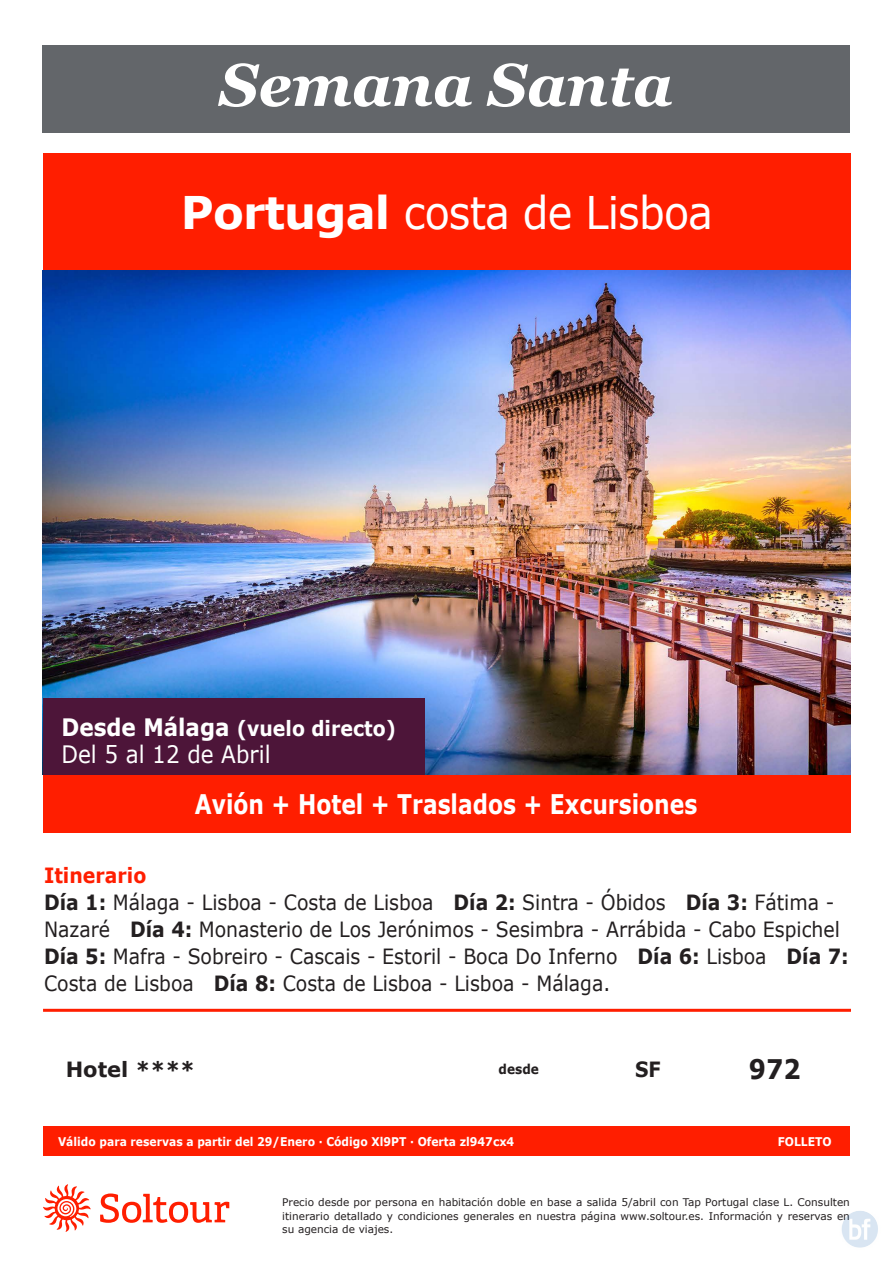
<style>
.page{position:relative;width:893px;height:1263px;background:#fff}
.page>*{position:absolute;margin:0;border:0;box-sizing:border-box;transform-origin:0 0}
.t1{font:italic 700 60px "Georgia";color:#fff}
.t2{font:45px "Verdana";letter-spacing:-.02em;color:#fff;scale:.92 1}
.t3{font:700 27px "Verdana";color:#fff;scale:.81 1}
.t4{font:700 27px "Verdana";color:#231f20;scale:.9 1}
.t5{font:24px "Verdana";color:#fff;scale:.9 1}
.t6{font:21px/27px "Verdana";color:#231f20;scale:.9 1}
.t7{font:700 21px "Verdana";color:#fff;scale:.9 1}
.t8{font:700 21px "Verdana";color:#231f20}
.t9{font:700 21px "Verdana";color:#231f20;scale:.9 1}
.t10{font:700 13.5px "Verdana";color:#231f20;scale:.9 1}
.t11{font:700 12px "Verdana";color:#fff;scale:.9 1}
.t12{font:10.5px/13.5px "Verdana";color:#231f20;text-align:justify}
.s1{font-weight:700}
.s2{font-size:24px}
.s3{font-weight:700;color:#ff1e00}
</style>
<div class="page">
<svg style="left:100px;top:1193px;width:129px;height:30px"></svg>
<svg style="left:43px;top:1184px;width:48px;height:48px"></svg>
<div style="left:43px;top:1127px;width:807px;height:29px;background:#ff1e00"></div>
<div style="left:42px;top:45px;width:808px;height:88px;background:#63666a"></div>
<hr style="left:43px;top:1009px;width:808px;height:3px;background:#ff1e00">
<img style="left:43px;top:270px;width:808px;height:505px">
<div style="left:43px;top:153px;width:808px;height:117px;background:#ff1e00"></div>
<div style="left:43px;top:775px;width:808px;height:57px;background:#ff1e00"></div>
<div style="left:43px;top:698px;width:382px;height:77px;background:#4d1539"></div>
<img style="left:841px;top:1211px;width:37px;height:37px">
<h1 class="t1" style="left:219px;top:46px;width:455px">Semana Santa</h1>
<h2 class="t2" style="left:181px;top:181px;width:580px"><span class="s1">Portugal</span> costa de Lisboa</h2>
<p class="t7" style="left:61px;top:715px;width:373px"><span class="s2">Desde Málaga</span> (vuelo directo)</p>
<p class="t5" style="left:61px;top:738px;width:234px">Del 5 al 12 de Abril</p>
<p class="t3" style="left:195px;top:787px;width:622px">Avión + Hotel + Traslados + Excursiones</p>
<p class="t6" style="left:44px;top:862px;width:896px"><span class="s3">Itinerario<br></span><span class="s1">Día 1:</span> Málaga - Lisboa - Costa de Lisboa <span class="s1">Día 2:</span> Sintra - Óbidos <span class="s1">Día 3:</span> Fátima - Nazaré <span class="s1">Día 4:</span> Monasterio de Los Jerónimos - Sesimbra - Arrábida - Cabo Espichel <span class="s1">Día 5:</span> Mafra - Sobreiro - Cascais - Estoril - Boca Do Inferno <span class="s1">Día 6:</span> Lisboa <span class="s1">Día 7:<br></span>Costa de Lisboa <span class="s1">Día 8:</span> Costa de Lisboa - Lisboa - Málaga.</p>
<p class="t8" style="left:66px;top:1056px;width:131px">Hotel ****</p>
<p class="t10" style="left:499px;top:1061px;width:46px">desde</p>
<p class="t9" style="left:635px;top:1056px;width:30px">SF</p>
<p class="t4" style="left:749px;top:1052px;width:59px">972</p>
<p class="t11" style="left:58px;top:1134px;width:508px">Válido para reservas a partir del 29/Enero · Código Xl9PT · Oferta zl947cx4</p>
<p class="t11" style="left:778px;top:1134px;width:61px">FOLLETO</p>
<p class="t12" style="left:282px;top:1196px;width:569px">Precio desde por persona en habitación doble en base a salida 5/abril con Tap Portugal clase L. Consulten itinerario detallado y condiciones generales en nuestra página www.soltour.es. Información y reservas en su agencia de viajes.</p>
</div>
